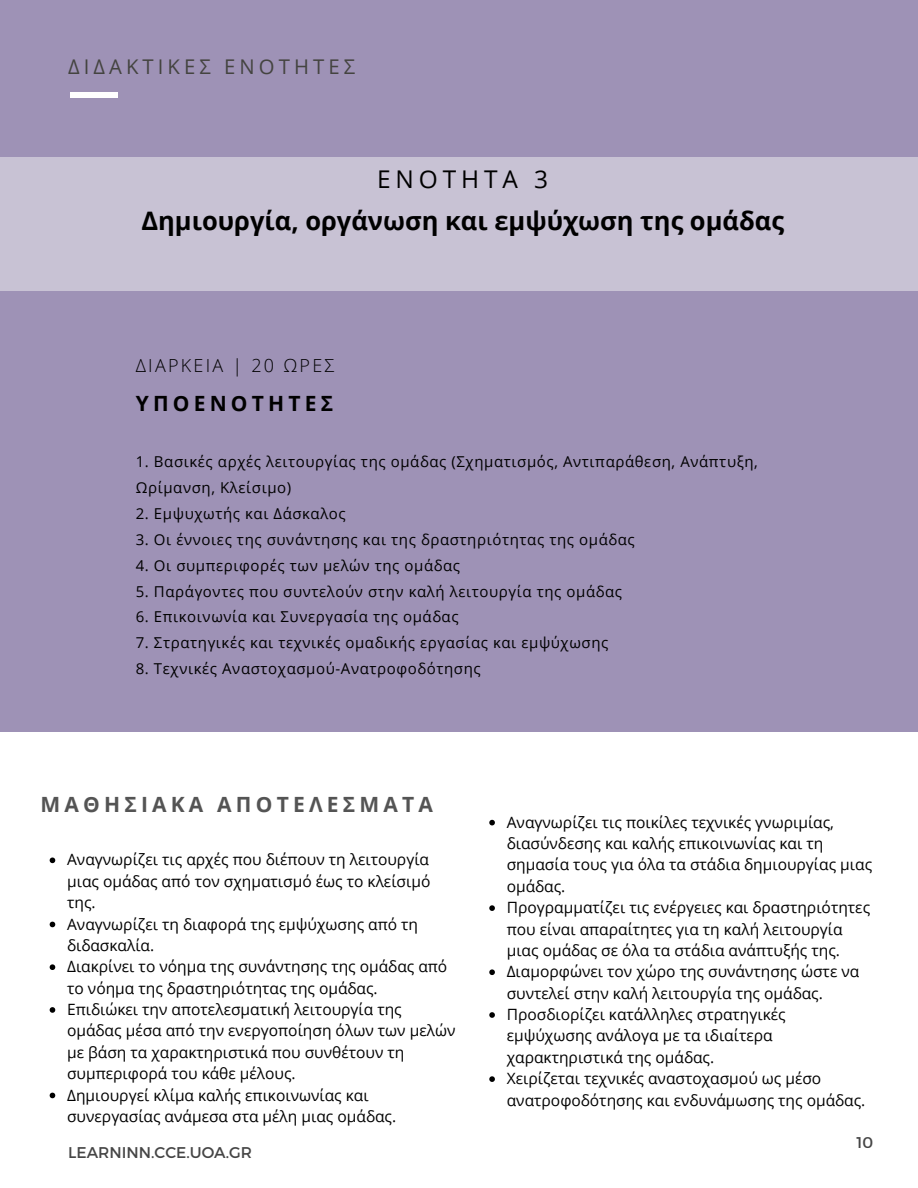
<style>
.page{position:relative;width:918px;height:1188px;background:#fff}
.page>*{position:absolute;margin:0;border:0;box-sizing:border-box;transform-origin:0 0}
.t1{font:700 25.5px "Open Sans";color:#000}
.t2{font:24.45px "Open Sans";letter-spacing:.2em;color:#000}
.t3{font:700 21px "Open Sans";letter-spacing:.2em;color:#545454}
.t4{font:700 21px "Open Sans";letter-spacing:.2em;color:#000}
.t5{font:20.25px "Open Sans";letter-spacing:.2em;color:#444440}
.t6{font:300 18px "Open Sans";letter-spacing:.125em;color:#000}
.t7{font:15.6px/21.3px "Open Sans";color:#000}
.t8{font:15.6px "Montserrat";color:#454545}
.t9{font:15px/25.8px "Open Sans";letter-spacing:.04em;color:#000}
</style>
<div class="page">
<div style="left:0;top:0;width:918px;height:732px;background:#9e92b6"></div>
<div style="left:70px;top:92px;width:48px;height:5px;background:#fff"></div>
<svg style="left:50px;top:858px;width:5px;height:5px"></svg>
<svg style="left:50px;top:922px;width:5px;height:5px"></svg>
<svg style="left:50px;top:964px;width:5px;height:6px"></svg>
<svg style="left:50px;top:1007px;width:5px;height:6px"></svg>
<svg style="left:50px;top:1093px;width:5px;height:5px"></svg>
<svg style="left:489px;top:820px;width:6px;height:5px"></svg>
<svg style="left:489px;top:905px;width:6px;height:6px"></svg>
<svg style="left:489px;top:969px;width:6px;height:6px"></svg>
<svg style="left:489px;top:1012px;width:6px;height:6px"></svg>
<svg style="left:489px;top:1076px;width:6px;height:6px"></svg>
<div style="left:0;top:157px;width:918px;height:134px;background:#c8c2d4"></div>
<p class="t5" style="left:68px;top:53px;width:288px">ΔΙΔΑΚΤΙΚΕΣ ΕΝΟΤΗΤΕΣ</p>
<h2 class="t2" style="left:377px;top:162px;width:172px">ΕΝΟΤΗΤΑ 3</h2>
<h1 class="t1" style="left:141px;top:203px;width:644px">Δημιουργία, οργάνωση και εμψύχωση της ομάδας</h1>
<p class="t6" style="left:136px;top:353px;width:200px">ΔΙΑΡΚΕΙΑ | 20 ΩΡΕΣ</p>
<h3 class="t4" style="left:136px;top:388px;width:199px">ΥΠΟΕΝΟΤΗΤΕΣ</h3>
<p class="t9" style="left:136px;top:448px;width:624px">1. Βασικές αρχές λειτουργίας της ομάδας (Σχηματισμός, Αντιπαράθεση, Ανάπτυξη,<br>Ωρίμανση, Κλείσιμο)</p>
<p class="t9" style="left:136px;top:500px;width:212px">2. Εμψυχωτής και Δάσκαλος</p>
<p class="t9" style="left:136px;top:526px;width:501px">3. Οι έννοιες της συνάντησης και της δραστηριότητας της ομάδας</p>
<p class="t9" style="left:136px;top:552px;width:326px">4. Οι συμπεριφορές των μελών της ομάδας</p>
<p class="t9" style="left:136px;top:578px;width:488px">5. Παράγοντες που συντελούν στην καλή λειτουργία της ομάδας</p>
<p class="t9" style="left:136px;top:604px;width:324px">6. Επικοινωνία και Συνεργασία της ομάδας</p>
<p class="t9" style="left:136px;top:630px;width:474px">7. Στρατηγικές και τεχνικές ομαδικής εργασίας και εμψύχωσης</p>
<p class="t9" style="left:136px;top:655px;width:347px">8. Τεχνικές Αναστοχασμού-Ανατροφοδότησης</p>
<h3 class="t3" style="left:41px;top:790px;width:394px">ΜΑΘΗΣΙΑΚΑ ΑΠΟΤΕΛΕΣΜΑΤΑ</h3>
<p class="t7" style="left:67px;top:849px;width:390px">Αναγνωρίζει τις αρχές που διέπουν τη λειτουργία μιας ομάδας από τον σχηματισμό έως το κλείσιμό της.<br>Αναγνωρίζει τη διαφορά της εμψύχωσης από τη διδασκαλία.<br>Διακρίνει το νόημα της συνάντησης της ομάδας από το νόημα της δραστηριότητας της ομάδας.<br>Επιδιώκει την αποτελεσματική λειτουργία της ομάδας μέσα από την ενεργοποίηση όλων των μελών με βάση τα χαρακτηριστικά που συνθέτουν τη συμπεριφορά του κάθε μέλους.<br>Δημιουργεί κλίμα καλής επικοινωνίας και συνεργασίας ανάμεσα στα μέλη μιας ομάδας.</p>
<p class="t8" style="left:68px;top:1142px;width:185px">LEARNINN.CCE.UOA.GR</p>
<p class="t7" style="left:507px;top:811px;width:367px">Αναγνωρίζει τις ποικίλες τεχνικές γνωριμίας, διασύνδεσης και καλής επικοινωνίας και τη σημασία τους για όλα τα στάδια δημιουργίας μιας ομάδας.<br>Προγραμματίζει τις ενέργειες και δραστηριότητες που είναι απαραίτητες για τη καλή λειτουργία μιας ομάδας σε όλα τα στάδια ανάπτυξής της.<br>Διαμορφώνει τον χώρο της συνάντησης ώστε να συντελεί στην καλή λειτουργία της ομάδας.<br>Προσδιορίζει κατάλληλες στρατηγικές εμψύχωσης ανάλογα με τα ιδιαίτερα χαρακτηριστικά της ομάδας.<br>Χειρίζεται τεχνικές αναστοχασμού ως μέσο ανατροφοδότησης και ενδυνάμωσης της ομάδας.</p>
<p class="t8" style="left:857px;top:1133px;width:18px">10</p>
</div>
